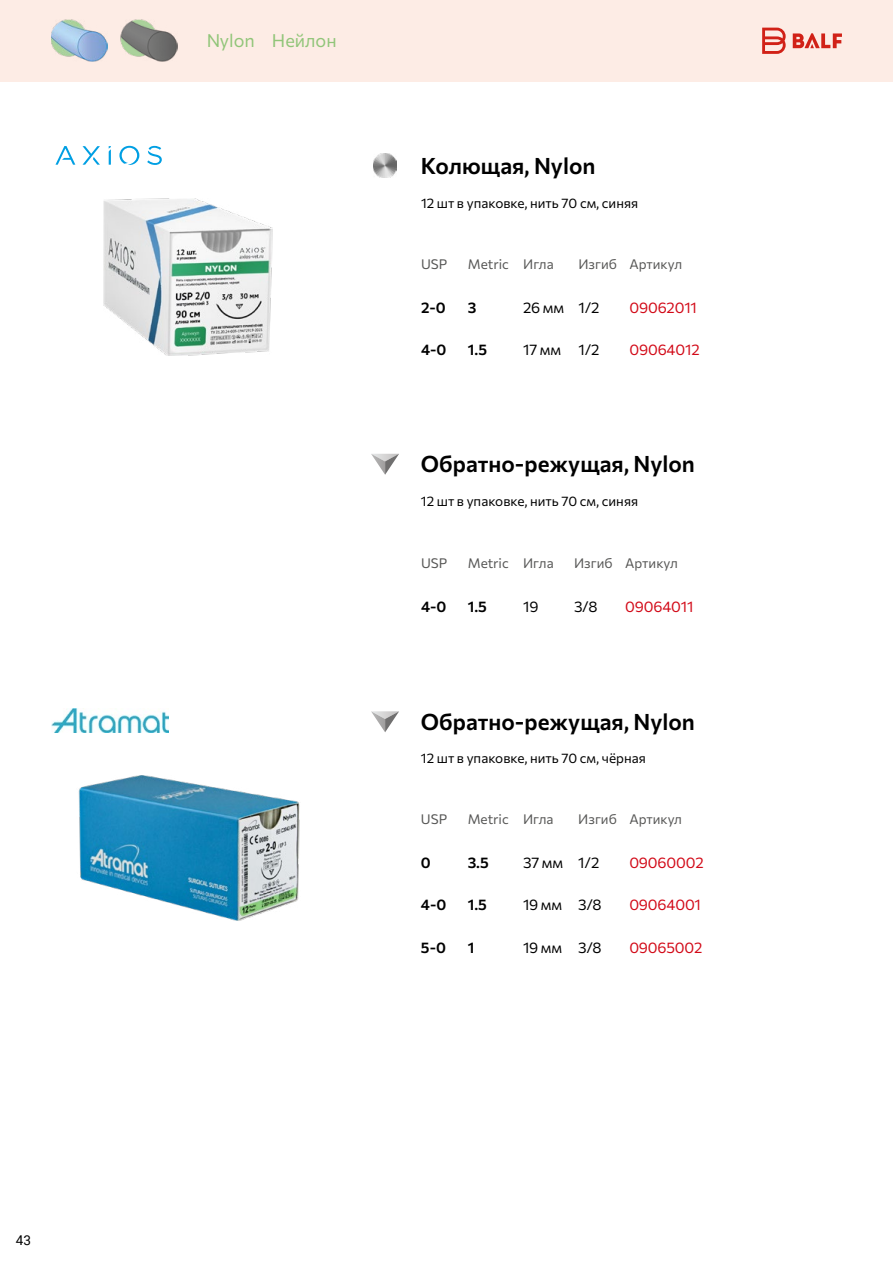
<style>
.page{position:relative;width:893px;height:1263px;background:#fff}
.page>*{position:absolute;margin:0;border:0;box-sizing:border-box;transform-origin:0 0}
.t1{font:600 22.5px "Commissioner";color:#000}
.t2{font:18px "Commissioner";color:#91c579}
.t3{font:15px "Commissioner";letter-spacing:-.01em;color:#d20a18}
.t4{font:15px "Commissioner";letter-spacing:-.01em;color:#000}
.t5{font:600 15px "Commissioner";color:#000}
.t6{font:13.5px "Commissioner";color:#000}
.t7{font:13.5px "Commissioner";color:#575756}
.t8{font:13.5px "Roboto";color:#000}
</style>
<div class="page">
<img style="left:78px;top:775px;width:222px;height:146px">
<img style="left:103px;top:198px;width:170px;height:157px">
<img style="left:51px;top:708px;width:117px;height:24px">
<svg style="left:55px;top:146px;width:107px;height:19px"></svg>
<div style="left:0;top:0;width:893px;height:81px;background:#fdece5"></div>
<svg style="left:762px;top:28px;width:80px;height:26px"></svg>
<img style="left:51px;top:20px;width:57px;height:42px">
<img style="left:373px;top:154px;width:24px;height:24px">
<svg style="left:371px;top:454px;width:28px;height:21px"></svg>
<svg style="left:371px;top:711px;width:28px;height:21px"></svg>
<img style="left:121px;top:20px;width:56px;height:42px">
<p class="t8" style="left:16px;top:1231px;width:17px">43</p>
<h2 class="t2" style="left:206px;top:26px;width:132px">Nylon Нейлон</h2>
<h1 class="t1" style="left:421px;top:147px;width:176px">Колющая, Nylon</h1>
<p class="t6" style="left:421px;top:192px;width:219px">12 шт в упаковке, нить 70 см, синяя</p>
<p class="t7" style="left:421px;top:253px;width:28px">USP</p>
<p class="t7" style="left:468px;top:253px;width:87px">Metric Игла</p>
<p class="t7" style="left:578px;top:253px;width:105px">Изгиб Артикул</p>
<p class="t5" style="left:421px;top:295px;width:26px">2-0</p>
<p class="t5" style="left:468px;top:295px;width:10px">3</p>
<p class="t4" style="left:523px;top:295px;width:78px">26 мм 1/2</p>
<p class="t3" style="left:629px;top:295px;width:69px">09062011</p>
<p class="t5" style="left:421px;top:338px;width:27px">4-0</p>
<p class="t5" style="left:468px;top:338px;width:21px">1.5</p>
<p class="t4" style="left:523px;top:338px;width:78px">17 мм 1/2</p>
<p class="t3" style="left:629px;top:338px;width:72px">09064012</p>
<h1 class="t1" style="left:421px;top:446px;width:275px">Обратно-режущая, Nylon</h1>
<p class="t6" style="left:421px;top:491px;width:219px">12 шт в упаковке, нить 70 см, синяя</p>
<p class="t7" style="left:421px;top:552px;width:28px">USP</p>
<p class="t7" style="left:468px;top:552px;width:87px">Metric Игла</p>
<p class="t7" style="left:574px;top:552px;width:105px">Изгиб Артикул</p>
<p class="t5" style="left:421px;top:594px;width:27px">4-0</p>
<p class="t5" style="left:468px;top:594px;width:21px">1.5</p>
<p class="t4" style="left:523px;top:594px;width:17px">19</p>
<p class="t4" style="left:574px;top:594px;width:25px">3/8</p>
<p class="t3" style="left:625px;top:594px;width:70px">09064011</p>
<h1 class="t1" style="left:421px;top:703px;width:275px">Обратно-режущая, Nylon</h1>
<p class="t6" style="left:421px;top:748px;width:226px">12 шт в упаковке, нить 70 см, чёрная</p>
<p class="t7" style="left:421px;top:808px;width:28px">USP</p>
<p class="t7" style="left:468px;top:808px;width:87px">Metric Игла</p>
<p class="t7" style="left:578px;top:808px;width:105px">Изгиб Артикул</p>
<p class="t5" style="left:421px;top:850px;width:11px">0</p>
<p class="t5" style="left:468px;top:850px;width:22px">3.5</p>
<p class="t4" style="left:523px;top:850px;width:78px">37 мм 1/2</p>
<p class="t3" style="left:629px;top:850px;width:76px">09060002</p>
<p class="t5" style="left:421px;top:893px;width:27px">4-0</p>
<p class="t5" style="left:468px;top:893px;width:21px">1.5</p>
<p class="t4" style="left:523px;top:893px;width:80px">19 мм 3/8</p>
<p class="t3" style="left:629px;top:893px;width:73px">09064001</p>
<p class="t5" style="left:421px;top:935px;width:26px">5-0</p>
<p class="t5" style="left:468px;top:935px;width:8px">1</p>
<p class="t4" style="left:523px;top:935px;width:80px">19 мм 3/8</p>
<p class="t3" style="left:629px;top:935px;width:75px">09065002</p>
</div>
